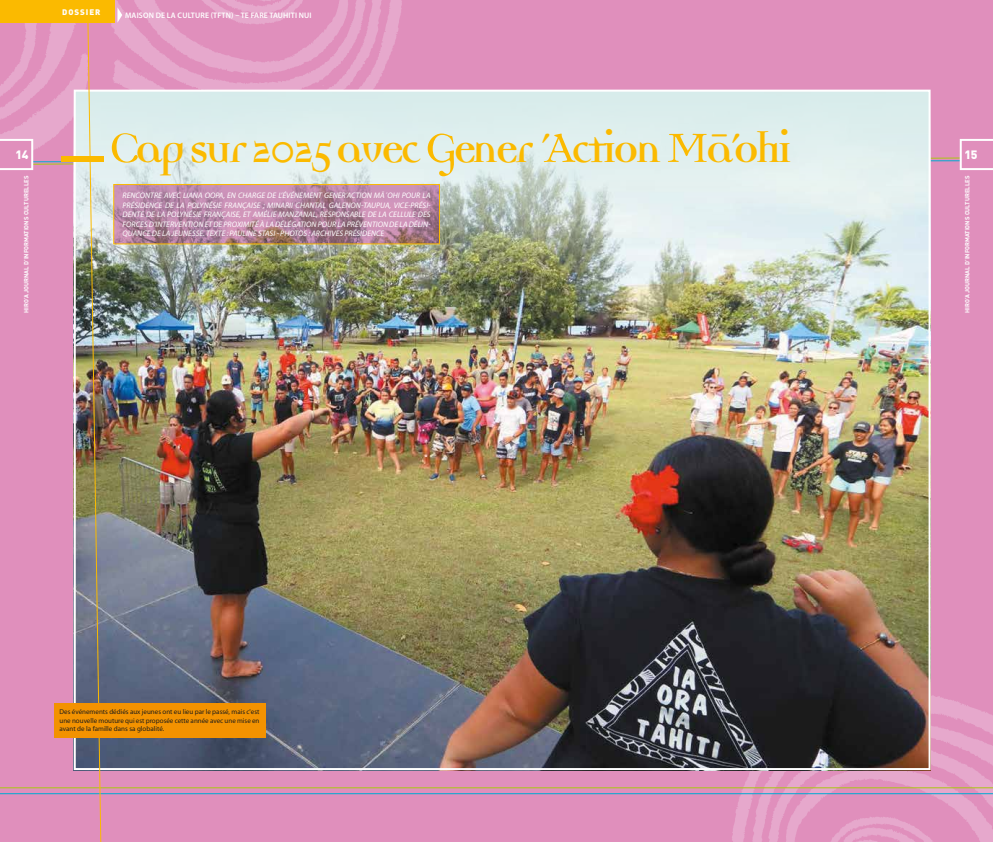
<style>
.page{position:relative;width:993px;height:842px;background:#fff}
.page>*{position:absolute;margin:0;border:0;box-sizing:border-box;transform-origin:0 0}
.t1{font:700 46.4px "Democratica";letter-spacing:-.07em;color:#fbba00}
.t2{font:900 12px "DIN";color:#fff}
.t3{font:italic 8px/9.6px "Myriad Pro";color:#fff;text-align:justify}
.t4{font:600 8px "Myriad Pro";letter-spacing:.02em;color:#fff}
.t5{font:900 8px "DIN";letter-spacing:.12em;color:#fff}
.t6{font:7px/8.4px "Myriad Pro";color:#1d1d1b;text-align:justify}
.t7{font:700 6px "DIN";color:#fff}
.s1{font-weight:400;font-size:66px}
</style>
<div class="page">
<img style="left:0;top:0;width:992px;height:842px">
<svg style="left:115px;top:186px;width:322px;height:56px;background:#b483a0"></svg>
<div style="left:61px;top:156px;width:42px;height:6px;background:#fbba00"></div>
<div style="left:54px;top:703px;width:211px;height:34px;background:#f39200"></div>
<div style="left:113px;top:184px;width:326px;height:60px;border:1px solid #fbba00"></div>
<p class="t5" style="left:62px;top:6px;width:40px">DOSSIER</p>
<p class="t4" style="left:125px;top:10px;width:188px">MAISON DE LA CULTURE (TFTN) – TE FARE TAUHITI NUI</p>
<h2 class="t2" style="left:15px;top:147px;width:14px">14</h2>
<p class="t7" style="left:22px;top:313px;width:138px;rotate:-90deg">HIRO’A JOURNAL D’IN FORMATIONSCULTURELLES</p>
<h1 class="t1" style="left:107px;top:128px;width:685px"><span class="s1">C</span>ap sur 2025 avec <span class="s1">G</span>ener ´<span class="s1">A</span>ction <span class="s1">M</span>a-´ohi</h1>
<p class="t3" style="left:122px;top:190px;width:309px">RENCONTRE AVEC LIANA OOPA, EN CHARGE DE L’ÉVÉNEMENT GENER’ACTION MĀ ΄OHI POUR LA PRÉSIDENCE DE LA POLYNÉSIE FRANÇAISE ; MINARII CHANTAL GA LENON-TA UPUA, VICE-PRÉSI-DENTE DE LA POLYNÉSIE FRANÇAISE, ET AMÉLIE MA NZA NAL, RESPONSABLE DE LA CELLULE DES FORCES D’INTERVENTION ET DE PROXIMITÉ À LA DÉLÉGATION POUR LA PRÉVENTION DE LA DÉLIN-QUANCE DE LA JEUNESSE. TEXTE : PA ULINE STASI - PHOTOS : ARCHIVES PRÉSIDENCE</p>
<p class="t6" style="left:60px;top:708px;width:201px">Des événements dédiés aux jeunes ont eu lieu par le passé, mais c'est une nouvelle mouture qui est proposée cette année avec une mise en avant de la famille dans sa globalité.</p>
<h2 class="t2" style="left:964px;top:147px;width:14px">15</h2>
<p class="t7" style="left:963px;top:313px;width:138px;rotate:-90deg">HIRO’A JOURNAL D’IN FORMATIONSCULTURELLES</p>
</div>
